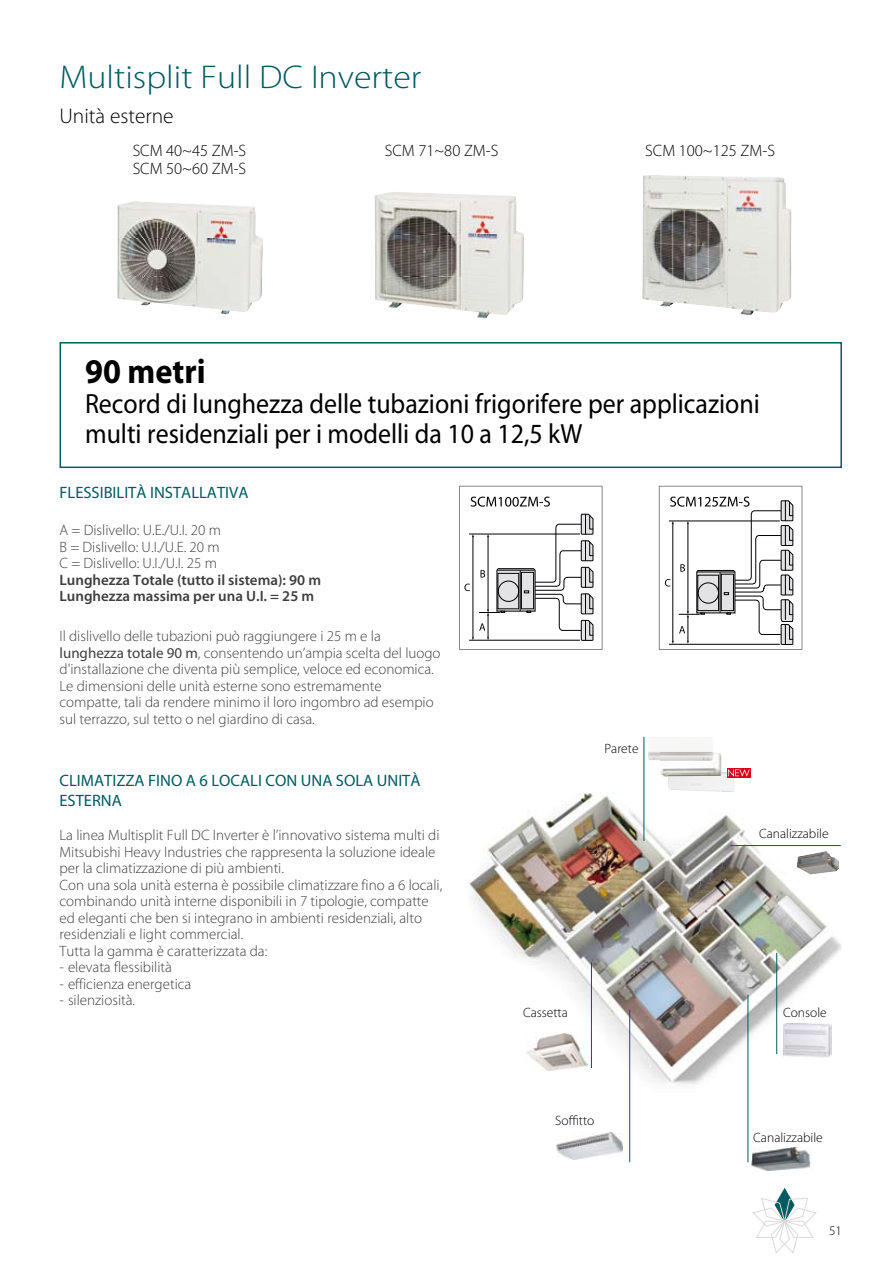
<style>
.page{position:relative;width:893px;height:1263px;background:#fff}
.page>*{position:absolute;margin:0;border:0;box-sizing:border-box;transform-origin:0 0}
.t1{font:700 34.8px "Myriad Pro";color:#000;scale:.93 1}
.t2{font:300 33px "Myriad Pro";color:#005b60;scale:1.09 1}
.t3{font:27.9px/30px "Myriad Pro";color:#000;scale:.93 1}
.t4{font:300 21.45px "Myriad Pro";color:#000}
.t5{font:16.5px/19.5px "Myriad Pro";color:#005b60}
.t6{font:300 16.5px/18px "Myriad Pro";color:#000}
.t7{font:300 15px/16.5px "Myriad Pro";color:#3e3e40}
.t8{font:600 15px/16.5px "Myriad Pro";color:#3e3e40}
.t9{font:300 13.5px "Myriad Pro";color:#000}
.t10{font:300 13.2px "Myriad Pro";color:#000}
.s1{font-weight:400}
</style>
<div class="page">
<svg style="left:753px;top:1188px;width:64px;height:65px"></svg>
<div style="left:60px;top:342px;width:782px;height:126px;border:2px solid #005b60"></div>
<div style="left:459px;top:486px;width:143px;height:164px;border:1px solid #878889"></div>
<svg style="left:464px;top:513px;width:129px;height:128px"></svg>
<svg style="left:471px;top:497px;width:79px;height:10px"></svg>
<div style="left:659px;top:486px;width:143px;height:164px;border:1px solid #878889"></div>
<svg style="left:665px;top:497px;width:128px;height:148px"></svg>
<img style="left:469px;top:775px;width:373px;height:317px">
<img style="left:668px;top:776px;width:66px;height:16px">
<img style="left:660px;top:752px;width:62px;height:23px">
<svg style="left:660px;top:775px;width:8px;height:2px"></svg>
<img style="left:668px;top:772px;width:54px;height:5px">
<img style="left:648px;top:737px;width:64px;height:23px">
<img style="left:660px;top:752px;width:53px;height:8px">
<hr style="left:643px;top:737px;width:1px;height:104px;background:#005b60">
<hr style="left:731px;top:845px;width:110px;height:1px;background:#005b60">
<img style="left:751px;top:1148px;width:60px;height:22px">
<img style="left:796px;top:851px;width:43px;height:23px">
<hr style="left:748px;top:995px;width:1px;height:167px;background:#005b60">
<hr style="left:776px;top:953px;width:1px;height:101px;background:#005b60">
<img style="left:783px;top:1023px;width:48px;height:35px">
<hr style="left:629px;top:1010px;width:1px;height:152px;background:#005b60">
<hr style="left:591px;top:962px;width:1px;height:106px;background:#005b60">
<img style="left:526px;top:1032px;width:61px;height:39px">
<svg style="left:727px;top:768px;width:23px;height:10px"></svg>
<svg style="left:722px;top:769px;width:28px;height:7px"></svg>
<img style="left:556px;top:1133px;width:66px;height:27px">
<img style="left:117px;top:201px;width:146px;height:113px">
<img style="left:374px;top:192px;width:150px;height:127px">
<img style="left:642px;top:175px;width:150px;height:140px">
<h2 class="t2" style="left:60px;top:57px;width:334px">Multisplit Full DC Inverter</h2>
<h3 class="t4" style="left:60px;top:103px;width:116px">Unità esterne</h3>
<p class="t6" style="left:133px;top:142px;width:115px">SCM 40~45 ZM-S<br>SCM 50~60 ZM-S</p>
<p class="t6" style="left:385px;top:142px;width:115px">SCM 71~80 ZM-S</p>
<p class="t6" style="left:645px;top:142px;width:131px">SCM 100~125 ZM-S</p>
<h1 class="t1" style="left:85px;top:348px;width:131px">90 metri</h1>
<h3 class="t3" style="left:85px;top:388px;width:727px">Record di lunghezza delle tubazioni frigorifere per applicazioni multi residenziali per i modelli da 10 a 12,5 kW</h3>
<p class="t5" style="left:60px;top:483px;width:190px">FLESSIBILITÀ INSTALLATIVA</p>
<p class="t7" style="left:60px;top:522px;width:163px;text-align:justify">A = Dislivello: U.E./U.I. 20 m B = Dislivello: U.I./U.E. 20 m C = Dislivello: U.I./U.I. 25 m</p>
<p class="t8" style="left:60px;top:571px;width:263px">Lunghezza Totale (tutto il sistema): 90 m<br>Lunghezza massima per una U.I. = 25 m</p>
<p class="t7" style="left:60px;top:628px;width:383px">Il dislivello delle tubazioni può raggiungere i 25 m e la <span class="s1">lunghezza totale 90 m</span>, consentendo un’ampia scelta del luogo d'installazione che diventa più semplice, veloce ed economica.<br>Le dimensioni delle unità esterne sono estremamente compatte, tali da rendere minimo il loro ingombro ad esempio sul terrazzo, sul tetto o nel giardino di casa.</p>
<p class="t5" style="left:60px;top:771px;width:363px">CLIMATIZZA FINO A 6 LOCALI CON UNA SOLA UNITÀ<br>ESTERNA</p>
<p class="t7" style="left:60px;top:827px;width:384px">La linea Multisplit Full DC Inverter è l’innovativo sistema multi di Mitsubishi Heavy Industries che rappresenta la soluzione ideale per la climatizzazione di più ambienti.<br>Con una sola unità esterna è possibile climatizzare fino a 6 locali, combinando unità interne disponibili in 7 tipologie, compatte ed eleganti che ben si integrano in ambienti residenziali, alto residenziali e light commercial.<br>Tutta la gamma è caratterizzata da:</p>
<p class="t7" style="left:60px;top:959px;width:114px">- elevata flessibilità</p>
<p class="t7" style="left:60px;top:975px;width:133px">- efficienza energetica</p>
<p class="t7" style="left:60px;top:992px;width:77px">- silenziosità.</p>
<p class="t9" style="left:604px;top:740px;width:36px">Parete</p>
<p class="t9" style="left:523px;top:1004px;width:46px">Cassetta</p>
<p class="t9" style="left:555px;top:1112px;width:41px">Soffitto</p>
<p class="t9" style="left:759px;top:826px;width:71px">Canalizzabile</p>
<p class="t9" style="left:783px;top:1004px;width:45px">Console</p>
<p class="t9" style="left:753px;top:1129px;width:71px">Canalizzabile</p>
<p class="t10" style="left:829px;top:1223px;width:14px">51</p>
</div>
